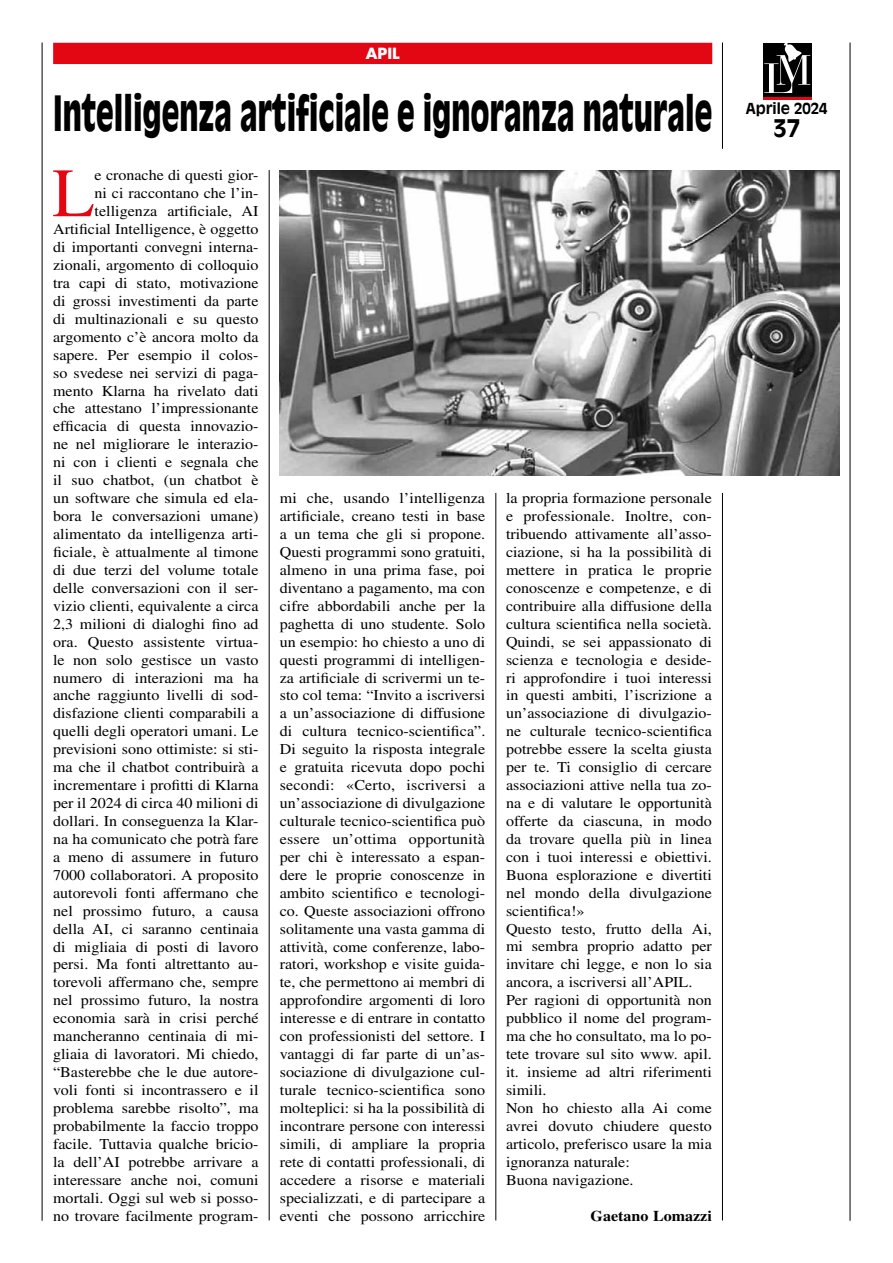
<style>
.page{position:relative;width:893px;height:1263px;background:#fff}
.page>*{position:absolute;margin:0;border:0;box-sizing:border-box;transform-origin:0 0}
.t1{font:69.15px "Times LT Std";color:#e30613}
.t2{font:900 48px "Antique Olive Std";color:#000;scale:.6 1}
.t3{font:700 24px "Antique Olive Std";color:#000}
.t4{font:15px/18px "Times LT Std";color:#000;scale:1.07 1}
.t5{font:700 15px "Times LT Std";color:#000;scale:1.07 1}
.t6{font:700 15px "Antique Olive Std";color:#000}
.t7{font:700 15px "Futura Std";color:#fff}
</style>
<div class="page">
<div style="left:763px;top:44px;width:48px;height:54px;background:#000"></div>
<hr style="left:763px;top:98px;width:48px;height:2px;background:#e30613">
<svg style="left:764px;top:43px;width:46px;height:50px"></svg>
<hr style="left:850px;top:43px;width:1px;height:1178px;background:#000">
<div style="left:53px;top:43px;width:659px;height:21px;background:#e30613"></div>
<hr style="left:495px;top:493px;width:1px;height:727px;background:#000">
<hr style="left:269px;top:170px;width:1px;height:1050px;background:#000">
<hr style="left:722px;top:43px;width:1px;height:106px;background:#000">
<hr style="left:722px;top:493px;width:1px;height:727px;background:#000">
<hr style="left:42px;top:43px;width:1px;height:1178px;background:#000">
<img style="left:280px;top:170px;width:560px;height:305px">
<p class="t7" style="left:366px;top:43px;width:35px">APIL</p>
<h2 class="t2" style="left:53px;top:84px;width:1100px">Intelligenza artificiale e ignoranza naturale</h2>
<h1 class="t1" style="left:52px;top:154px;width:44px">L</h1>
<p class="t4" style="left:53px;top:166px;width:194px;text-align:right">e cronache di questi gior-<br>ni ci raccontano che l’in&shy;telligenza artificiale, AI<br>Artificial Intelligence, è oggetto di importanti convegni interna&shy;zionali, argomento di colloquio tra capi di stato, motivazione di grossi investimenti da parte di multinazionali e su questo argomento c’è ancora molto da sapere. Per esempio il colos&shy;so svedese nei servizi di paga&shy;mento Klarna ha rivelato dati che attestano l’impressionante efficacia di questa innovazio&shy;ne nel migliorare le interazio&shy;ni con i clienti e segnala che il suo chatbot, (un chatbot è un software che simula ed ela&shy;bora le conversazioni umane) alimentato da intelligenza arti&shy;ficiale, è attualmente al timone di due terzi del volume totale delle conversazioni con il ser&shy;vizio clienti, equivalente a circa<br>2,3 milioni di dialoghi fino ad ora. Questo assistente virtua&shy;le non solo gestisce un vasto numero di interazioni ma ha anche raggiunto livelli di sod&shy;disfazione clienti comparabili a quelli degli operatori umani. Le previsioni sono ottimiste: si sti&shy;ma che il chatbot contribuirà a incrementare i profitti di Klarna per il 2024 di circa 40 milioni di dollari. In conseguenza la Klar&shy;na ha comunicato che potrà fare a meno di assumere in futuro<br>7000 collaboratori. A proposito autorevoli fonti affermano che nel prossimo futuro, a causa della AI, ci saranno centinaia di migliaia di posti di lavoro persi. Ma fonti altrettanto au&shy;torevoli affermano che, sempre nel prossimo futuro, la nostra economia sarà in crisi perché mancheranno centinaia di mi&shy;gliaia di lavoratori. Mi chiedo, “Basterebbe che le due autore&shy;voli fonti si incontrassero e il problema sarebbe risolto”, ma probabilmente la faccio troppo facile. Tuttavia qualche bricio&shy;la dell’AI potrebbe arrivare a interessare anche noi, comuni mortali. Oggi sul web si posso&shy;no trovare facilmente program-</p>
<p class="t4" style="left:280px;top:489px;width:194px;text-align:justify">mi che, usando l’intelligenza artificiale, creano testi in base a un tema che gli si propone.<br>Questi programmi sono gratuiti, almeno in una prima fase, poi diventano a pagamento, ma con cifre abbordabili anche per la paghetta di uno studente. Solo un esempio: ho chiesto a uno di questi programmi di intelligen&shy;za artificiale di scrivermi un te&shy;sto col tema: “Invito a iscriversi a un’associazione di diffusione di cultura tecnico-scientifica”.<br>Di seguito la risposta integrale e gratuita ricevuta dopo pochi secondi: «Certo, iscriversi a un’associazione di divulgazione culturale tecnico-scientifica può essere un’ottima opportunità per chi è interessato a espan&shy;dere le proprie conoscenze in ambito scientifico e tecnologi&shy;co. Queste associazioni offrono solitamente una vasta gamma di attività, come conferenze, labo&shy;ratori, workshop e visite guida&shy;te, che permettono ai membri di approfondire argomenti di loro interesse e di entrare in contatto con professionisti del settore. I vantaggi di far parte di un’as&shy;sociazione di divulgazione cul&shy;turale tecnico-scientifica sono molteplici: si ha la possibilità di incontrare persone con interessi simili, di ampliare la propria rete di contatti professionali, di accedere a risorse e materiali specializzati, e di partecipare a eventi che possono arricchire</p>
<p class="t4" style="left:506px;top:489px;width:194px">la propria formazione personale e professionale. Inoltre, con&shy;tribuendo attivamente all’asso&shy;ciazione, si ha la possibilità di mettere in pratica le proprie conoscenze e competenze, e di contribuire alla diffusione della cultura scientifica nella società.<br>Quindi, se sei appassionato di scienza e tecnologia e deside&shy;ri approfondire i tuoi interessi in questi ambiti, l’iscrizione a un’associazione di divulgazio&shy;ne culturale tecnico-scientifica potrebbe essere la scelta giusta per te. Ti consiglio di cercare associazioni attive nella tua zo&shy;na e di valutare le opportunità offerte da ciascuna, in modo da trovare quella più in linea con i tuoi interessi e obiettivi.<br>Buona esplorazione e divertiti nel mondo della divulgazione scientifica!»<br>Questo testo, frutto della Ai, mi sembra proprio adatto per invitare chi legge, e non lo sia ancora, a iscriversi all’APIL.<br>Per ragioni di opportunità non pubblico il nome del program&shy;ma che ho consultato, ma lo po&shy;tete trovare sul sito www. apil. it. insieme ad altri riferimenti simili.<br>Non ho chiesto alla Ai come avrei dovuto chiudere questo articolo, preferisco usare la mia ignoranza naturale:<br>Buona navigazione.</p>
<p class="t5" style="left:591px;top:1206px;width:115px">Gaetano Lomazzi</p>
<p class="t6" style="left:746px;top:99px;width:83px">Aprile 2024</p>
<h3 class="t3" style="left:773px;top:113px;width:28px">37</h3>
</div>
